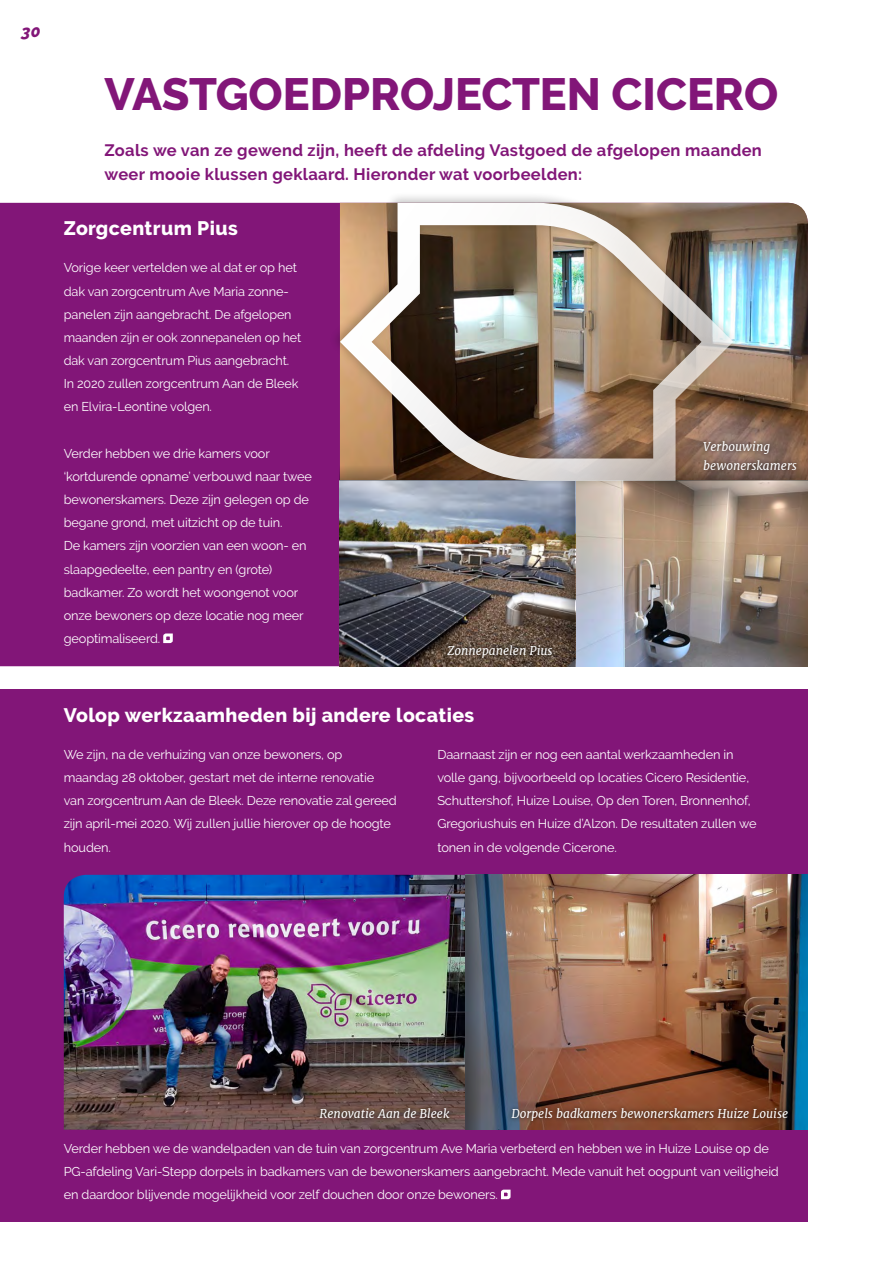
<style>
.page{position:relative;width:893px;height:1263px;background:#fff}
.page>*{position:absolute;margin:0;border:0;box-sizing:border-box;transform-origin:0 0}
.t1{font:800 45px "Raleway";color:#821678}
.t2{font:800 19.5px "Raleway";letter-spacing:.02em;color:#fff}
.t3{font:700 16.5px/23.1px "Raleway";letter-spacing:.02em;color:#821678}
.t4{font:italic 800 16.5px "Raleway";color:#821678}
.t5{font:12.75px/23.1px "Raleway";letter-spacing:-.01em;color:#fff}
.t6{font:italic 12px/19.2px "Merriweather";color:#fff}
</style>
<div class="page">
<div style="left:0;top:203px;width:340px;height:463px;background:#821678"></div>
<img style="left:340px;top:203px;width:468px;height:463px">
<div style="left:0;top:689px;width:808px;height:533px;background:#821678"></div>
<img style="left:556px;top:488px;width:19px;height:178px">
<img style="left:64px;top:875px;width:744px;height:255px">
<div style="left:316px;top:1103px;width:138px;height:19px;background:#000;opacity:.75"></div>
<div style="left:507px;top:1103px;width:285px;height:22px;background:#000;opacity:.75"></div>
<svg style="left:465px;top:875px;width:19px;height:255px;background:#515862"></svg>
<svg style="left:738px;top:462px;width:70px;height:19px"></svg>
<div style="left:328px;top:192px;width:410px;height:296px;background:#000;opacity:.25"></div>
<img style="left:340px;top:203px;width:393px;height:278px">
<svg style="left:162px;top:632px;width:12px;height:13px"></svg>
<div style="left:443px;top:640px;width:113px;height:22px;background:#000;opacity:.75"></div>
<div style="left:700px;top:437px;width:101px;height:37px;background:#000;opacity:.75"></div>
<svg style="left:501px;top:1189px;width:10px;height:11px"></svg>
<p class="t4" style="left:22px;top:21px;width:21px">30</p>
<h1 class="t1" style="left:105px;top:69px;width:566px">Vastgoe dprojecten Cicero</h1>
<p class="t3" style="left:105px;top:139px;width:659px">Zoals we van ze gewend zijn, heeft de afdeling Vastgoed de afgelopen maanden weer mooie klussen geklaard. Hieronder wat voorbeelden:</p>
<h2 class="t2" style="left:64px;top:217px;width:175px">Zorgcentrum Pius</h2>
<p class="t5" style="left:64px;top:256px;width:239px">Vorige keer vertelden we al dat er op het dak van zorgcentrum Ave Maria zonne&shy;panelen zijn aangebracht. De afgelopen maanden zijn er ook zonnepanelen op het dak van zorgcentrum Pius aangebracht.<br>In 2020 zullen zorgcentrum Aan de Bleek en Elvira-Leontine volgen.</p>
<p class="t5" style="left:64px;top:442px;width:250px">Verder hebben we drie kamers voor ‘kortdurende opname’ verbouwd naar twee bewonerskamers. Deze zijn gelegen op de begane grond, met uitzicht op de tuin.<br>De kamers zijn voorzien van een woon- en slaapgedeelte, een pantry en (grote) badkamer. Zo wordt het woongenot voor onze bewoners op deze locatie nog meer geoptimaliseerd.</p>
<p class="t6" style="left:447px;top:641px;width:107px">Zonnepanelen Pius</p>
<p class="t6" style="left:703px;top:437px;width:95px">Verbouwing bewonerskamers</p>
<h2 class="t2" style="left:64px;top:704px;width:412px">Volop werkzaamheden bij andere locaties</h2>
<p class="t5" style="left:64px;top:743px;width:334px">We zijn, na de verhuizing van onze bewoners, op maandag 28 oktober, gestart met de interne renovatie van zorgcentrum Aan de Bleek. Deze renovatie zal gereed zijn april-mei 2020. Wij zullen jullie hierover op de hoogte houden.</p>
<p class="t5" style="left:437px;top:743px;width:321px">Daarnaast zijn er nog een aantal werkzaamheden in volle gang, bijvoorbeeld op locaties Cicero Residentie, Schuttershof, Huize Louise, Op den Toren, Bronnenhof, Gregoriushuis en Huize d’Alzon. De resultaten zullen we tonen in de volgende Cicerone.</p>
<p class="t6" style="left:320px;top:1104px;width:131px">Renovatie Aan de Bleek</p>
<p class="t6" style="left:511px;top:1104px;width:278px">Dorpels badkamers bewonerskamers Huize Louise</p>
<p class="t5" style="left:64px;top:1137px;width:717px">Verder hebben we de wandelpaden van de tuin van -zorgcentrum Ave Maria verbeterd en hebben we in Huize Louise op de<br>PG-afdeling Vari-Stepp dorpels in badkamers van de bewonerskamers aangebracht. Mede vanuit het oogpunt van veiligheid en daardoor blijvende mogelijkheid voor zelf douchen door onze bewoners.</p>
</div>
